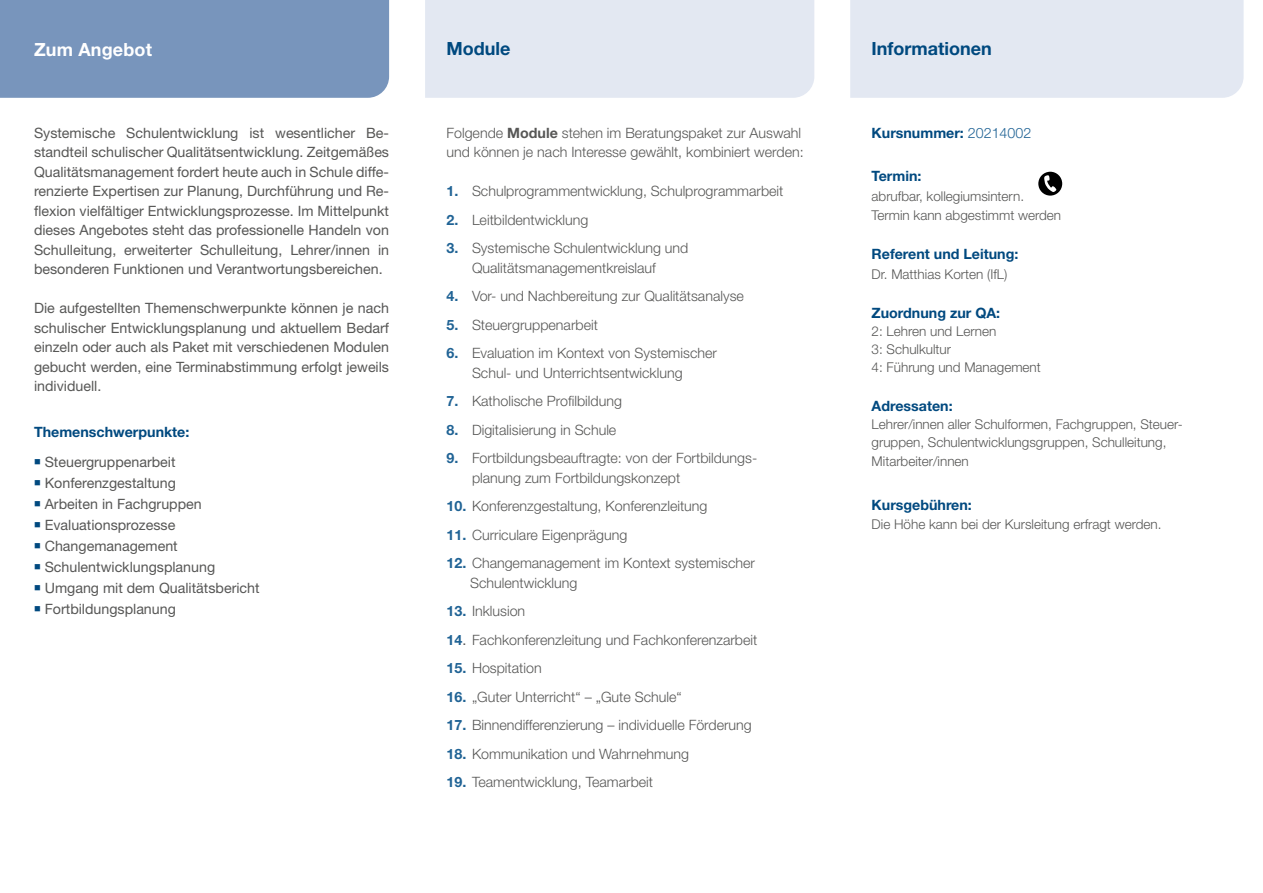
<style>
.page{position:relative;width:1263px;height:893px;background:#fff}
.page>*{position:absolute;margin:0;border:0;box-sizing:border-box;transform-origin:0 0}
.t1{font:700 18.15px "Helvetica Neue LT Std";color:#00497f}
.t2{font:700 18.15px "Helvetica Neue LT Std";letter-spacing:.01em;color:#fff}
.t3{font:300 14.25px/19.5px "Helvetica Neue LT Std";color:#575756}
.t4{font:14.25px/19.5px "Helvetica Neue LT Std";color:#575756;text-align:justify}
.t5{font:700 14.25px "Helvetica Neue LT Std";color:#00497f}
.t6{font:300 13.5px/18px "Helvetica Neue LT Std";color:#575756}
.s1{color:#00497f}
.s2{font-weight:700}
.s3{font-weight:700;color:#206395}
.s4{font-weight:400}
.s5{font-weight:300;color:#206395}
</style>
<div class="page">
<div style="left:425px;top:0;width:389px;height:98px;background:#e3e8f2"></div>
<div style="left:850px;top:0;width:393px;height:98px;background:#e3e8f2"></div>
<div style="left:0;top:0;width:389px;height:98px;background:#7895bc"></div>
<div style="left:1038px;top:172px;width:24px;height:24px;background:#000;border-radius:50%"></div>
<svg style="left:1044px;top:175px;width:13px;height:17px"></svg>
<p class="t2" style="left:34px;top:38px;width:120px">Zum Angebot</p>
<p class="t1" style="left:871px;top:38px;width:122px">Informationen</p>
<p class="t1" style="left:446px;top:38px;width:65px">Module</p>
<p class="t4" style="left:34px;top:123px;width:357px">Systemische Schulentwicklung ist wesentlicher Be&shy;standteil schulischer Qualitätsentwicklung. Zeitgemäßes Qualitätsmanagement fordert heute auch in Schule diffe&shy;renzierte Expertisen zur Planung, Durchführung und Re&shy;flexion vielfältiger Entwicklungsprozesse. Im Mittelpunkt dieses Angebotes steht das professionelle Handeln von Schulleitung, erweiterter Schulleitung, Lehrer/innen in besonderen Funktionen und Verantwortungsbereichen.</p>
<p class="t4" style="left:34px;top:298px;width:357px">Die aufgestellten Themenschwerpunkte können je nach schulischer Entwicklungsplanung und aktuellem Bedarf einzeln oder auch als Paket mit verschiedenen Modulen gebucht werden, eine Terminabstimmung erfolgt jeweils individuell.</p>
<p class="t5" style="left:34px;top:423px;width:157px">Themenschwerpunkte:</p>
<p class="t4" style="left:34px;top:452px;width:143px"><span class="s1">■</span> Steuergruppenarbeit</p>
<p class="t4" style="left:34px;top:473px;width:143px"><span class="s1">■</span> Konferenzgestaltung</p>
<p class="t4" style="left:34px;top:494px;width:169px"><span class="s1">■</span> Arbeiten in Fachgruppen</p>
<p class="t4" style="left:34px;top:515px;width:143px"><span class="s1">■</span> Evaluationsprozesse</p>
<p class="t4" style="left:34px;top:536px;width:145px"><span class="s1">■</span> Changemanagement</p>
<p class="t4" style="left:34px;top:557px;width:183px"><span class="s1">■</span> Schulentwicklungsplanung</p>
<p class="t4" style="left:34px;top:578px;width:227px"><span class="s1">■</span> Umgang mit dem Qualitätsbericht</p>
<p class="t4" style="left:34px;top:599px;width:143px"><span class="s1">■</span> Fortbildungsplanung</p>
<p class="t3" style="left:446px;top:123px;width:359px">Folgende <span class="s2">Module</span> stehen im Beratungspaket zur Auswahl und können je nach Interesse gewählt, kombiniert werden:</p>
<p class="t3" style="left:446px;top:181px;width:338px"><span class="s3">1.</span> Schulprogrammentwicklung, Schulprogrammarbeit</p>
<p class="t3" style="left:446px;top:210px;width:143px"><span class="s3">2.</span> Leitbildentwicklung</p>
<p class="t3" style="left:446px;top:238px;width:243px;text-align:center"><span class="s3">3.</span> Systemische Schulentwicklung und<br>Qualitätsmanagementkreislauf</p>
<p class="t3" style="left:446px;top:286px;width:299px"><span class="s3">4.</span> Vor- und Nachbereitung zur Qualitätsanalyse</p>
<p class="t3" style="left:446px;top:315px;width:153px"><span class="s3">5.</span> Steuergruppenarbeit</p>
<p class="t3" style="left:472px;top:343px;width:246px;text-indent:-26px"><span class="s3">6.</span> Evaluation im Kontext von Systemischer<br>Schul- und Unterrichtsentwicklung</p>
<p class="t3" style="left:446px;top:391px;width:177px"><span class="s3">7.</span> Katholische Profilbildung</p>
<p class="t3" style="left:446px;top:420px;width:171px"><span class="s3">8.</span> Digitalisierung in Schule</p>
<p class="t3" style="left:472px;top:448px;width:287px;text-indent:-26px"><span class="s3">9.</span> Fortbildungsbeauftragte: von der Fortbildungs&shy;planung zum Fortbildungskonzept</p>
<p class="t3" style="left:446px;top:496px;width:262px"><span class="s3">10.</span> Konferenzgestaltung, Konferenzleitung</p>
<p class="t3" style="left:446px;top:525px;width:182px"><span class="s3">11.</span> Curriculare Eigenprägung</p>
<p class="t3" style="left:470px;top:553px;width:286px;text-indent:-24px"><span class="s3">12.</span> Changemanagement im Kontext systemischer<br>Schulentwicklung</p>
<p class="t3" style="left:446px;top:601px;width:80px"><span class="s3">13.</span> Inklusion</p>
<p class="t3" style="left:446px;top:630px;width:312px"><span class="s3">14</span><span class="s4">.</span> Fachkonferenzleitung und Fachkonferenzarbeit</p>
<p class="t3" style="left:446px;top:658px;width:97px"><span class="s3">15.</span> Hospitation</p>
<p class="t3" style="left:446px;top:687px;width:237px"><span class="s3">16.</span> „Guter Unterricht“ – „Gute Schule“</p>
<p class="t3" style="left:446px;top:715px;width:307px"><span class="s3">17.</span> Binnendifferenzierung – individuelle Förderung</p>
<p class="t3" style="left:446px;top:744px;width:244px"><span class="s3">18.</span> Kommunikation und Wahrnehmung</p>
<p class="t3" style="left:446px;top:772px;width:208px"><span class="s3">19.</span> Teamentwicklung, Teamarbeit</p>
<p class="t5" style="left:871px;top:124px;width:161px">Kursnummer: <span class="s5">20214002</span></p>
<p class="t5" style="left:871px;top:167px;width:51px">Termin:</p>
<p class="t6" style="left:871px;top:186px;width:191px;line-height:19.5px">abrufbar, kollegiumsintern.<br>Termin kann abgestimmt werden</p>
<p class="t5" style="left:871px;top:245px;width:148px">Referent und Leitung:</p>
<p class="t6" style="left:871px;top:265px;width:137px">Dr. Matthias Korten (IfL)</p>
<p class="t5" style="left:871px;top:304px;width:130px">Zuordnung zur QA:</p>
<p class="t6" style="left:871px;top:322px;width:171px">2: Lehren und Lernen<br>3: Schulkultur<br>4: Führung und Management</p>
<p class="t5" style="left:871px;top:397px;width:83px">Adressaten:</p>
<p class="t6" style="left:871px;top:415px;width:313px">Lehrer/innen aller Schulformen, Fachgruppen, Steuer&shy;gruppen, Schulentwicklungsgruppen, Schulleitung,</p>
<p class="t6" style="left:871px;top:452px;width:99px">Mitarbeiter/innen</p>
<p class="t5" style="left:871px;top:496px;width:102px">Kursgebühren:</p>
<p class="t6" style="left:871px;top:515px;width:291px">Die Höhe kann bei der Kursleitung erfragt werden.</p>
</div>
